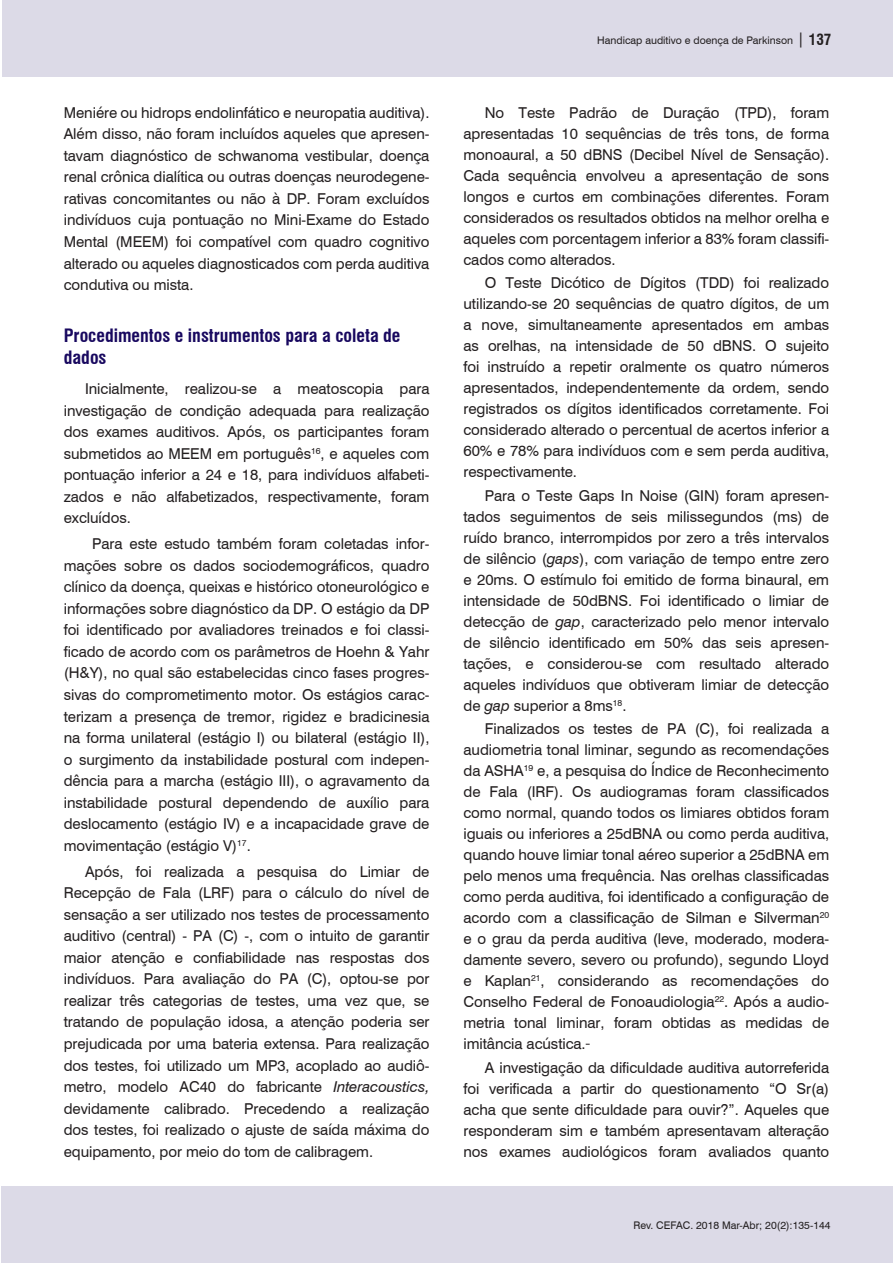
<style>
.page{position:relative;width:893px;height:1263px;background:#fff}
.page>*{position:absolute;margin:0;border:0;box-sizing:border-box;transform-origin:0 0}
.Nivel_2{font:700 condensed 18px/22.2px "Swiss 721 BT";color:#18085f}
.Corpo_do_texto{font:15px/21px "Swiss 721 BT";letter-spacing:-.005em;color:#231f20;text-align:justify}
.t1{font:10.5px "Swiss 721 BT";color:#231f20}
.s1{font-style:italic}
.s2{font-size:15px}
.s3{font-weight:700;font-stretch:condensed;font-size:15px}
</style>
<div class="page">
<div style="left:1px;top:1186px;width:892px;height:77px;background:#dcdae7"></div>
<div style="left:2px;top:0;width:891px;height:77px;background:#dcdae7"></div>
<p class="Corpo_do_texto" style="left:64px;top:101px;width:367px;line-height:21.6px">Meniére ou hidrops endolinfático e neuropatia auditiva).<br>Além disso, não foram incluídos aqueles que apresen&shy;tavam diagnóstico de schwanoma vestibular, doença renal crônica dialítica ou outras doenças neurodegene&shy;rativas concomitantes ou não à DP. Foram excluídos indivíduos cuja pontuação no Mini-Exame do Estado Mental (MEEM) foi compatível com quadro cognitivo alterado ou aqueles diagnosticados com perda auditiva condutiva ou mista.</p>
<p class="Nivel_2" style="left:64px;top:324px;width:338px">Procedimentos e instrumentos para a coleta de dados</p>
<p class="Corpo_do_texto" style="left:64px;top:377px;width:367px;line-height:21.6px;text-indent:21px">Inicialmente, realizou-se a meatoscopia para investigação de condição adequada para realização dos exames auditivos. Após, os participantes foram submetidos ao MEEM em português<sup>16</sup>, e aqueles com pontuação inferior a 24 e 18, para indivíduos alfabeti&shy;zados e não alfabetizados, respectivamente, foram excluídos.</p>
<p class="Corpo_do_texto" style="left:64px;top:532px;width:367px;line-height:21.6px;text-indent:28px">Para este estudo também foram coletadas infor&shy;mações sobre os dados sociodemográficos, quadro clínico da doença, queixas e histórico otoneurológico e informações sobre diagnóstico da DP. O estágio da DP foi identificado por avaliadores treinados e foi classi&shy;ficado de acordo com os parâmetros de Hoehn &amp; Yahr (H&amp;Y), no qual são estabelecidas cinco fases progres&shy;sivas do comprometimento motor. Os estágios carac&shy;terizam a presença de tremor, rigidez e bradicinesia na forma unilateral (estágio I) ou bilateral (estágio II), o surgimento da instabilidade postural com indepen&shy;dência para a marcha (estágio III), o agravamento da instabilidade postural dependendo de auxílio para deslocamento (estágio IV) e a incapacidade grave de movimentação (estágio V)<sup>17</sup>.</p>
<p class="Corpo_do_texto" style="left:64px;top:860px;width:367px;line-height:21.6px;text-indent:21px">Após, foi realizada a pesquisa do Limiar de Recepção de Fala (LRF) para o cálculo do nível de sensação a ser utilizado nos testes de processamento auditivo (central) - PA (C) -, com o intuito de garantir maior atenção e confiabilidade nas respostas dos indivíduos. Para avaliação do PA (C), optou-se por realizar três categorias de testes, uma vez que, se tratando de população idosa, a atenção poderia ser prejudicada por uma bateria extensa. Para realização dos testes, foi utilizado um MP3, acoplado ao audiô&shy;metro, modelo AC40 do fabricante <span class="s1">Interacoustics, </span>devidamente calibrado. Precedendo a realização dos testes, foi realizado o ajuste de saída máxima do equipamento, por meio do tom de calibragem.</p>
<p class="t1" style="left:597px;top:33px;width:236px">Handicap auditivo e doença de Parkinson <span class="s2">|</span> <span class="s3">137</span></p>
<p class="Corpo_do_texto" style="left:463px;top:101px;width:367px;text-indent:21px">No Teste Padrão de Duração (TPD), foram apresentadas 10 sequências de três tons, de forma monoaural, a 50 dBNS (Decibel Nível de Sensação).<br>Cada sequência envolveu a apresentação de sons longos e curtos em combinações diferentes. Foram considerados os resultados obtidos na melhor orelha e aqueles com porcentagem inferior a 83% foram classifi&shy;cados como alterados.</p>
<p class="Corpo_do_texto" style="left:463px;top:272px;width:367px;text-indent:21px">O Teste Dicótico de Dígitos (TDD) foi realizado utilizando-se 20 sequências de quatro dígitos, de um a nove, simultaneamente apresentados em ambas as orelhas, na intensidade de 50 dBNS. O sujeito foi instruído a repetir oralmente os quatro números apresentados, independentemente da ordem, sendo registrados os dígitos identificados corretamente. Foi considerado alterado o percentual de acertos inferior a 60% e 78% para indivíduos com e sem perda auditiva, respectivamente.</p>
<p class="Corpo_do_texto" style="left:463px;top:484px;width:367px;text-indent:21px">Para o Teste Gaps In Noise (GIN) foram apresen&shy;tados seguimentos de seis milissegundos (ms) de ruído branco, interrompidos por zero a três intervalos de silêncio (<span class="s1">gaps</span>), com variação de tempo entre zero e 20ms. O estímulo foi emitido de forma binaural, em intensidade de 50dBNS. Foi identificado o limiar de detecção de <span class="s1">gap</span>, caracterizado pelo menor intervalo de silêncio identificado em 50% das seis apresen&shy;tações, e considerou-se com resultado alterado aqueles indivíduos que obtiveram limiar de detecção de <span class="s1">gap</span> superior a 8ms<sup>18</sup>.</p>
<p class="Corpo_do_texto" style="left:463px;top:718px;width:367px;text-indent:21px">Finalizados os testes de PA (C), foi realizada a audiometria tonal liminar, segundo as recomendações da ASHA<sup>19</sup> e, a pesquisa do Índice de Reconhecimento de Fala (IRF). Os audiogramas foram classificados como normal, quando todos os limiares obtidos foram iguais ou inferiores a 25dBNA ou como perda auditiva, quando houve limiar tonal aéreo superior a 25dBNA em pelo menos uma frequência. Nas orelhas classificadas como perda auditiva, foi identificado a configuração de acordo com a classificação de Silman e Silverman<sup>20 </sup>e o grau da perda auditiva (leve, moderado, modera&shy;damente severo, severo ou profundo), segundo Lloyd e Kaplan<sup>21</sup>, considerando as recomendações do Conselho Federal de Fonoaudiologia<sup>22</sup>. Após a audio&shy;metria tonal liminar, foram obtidas as medidas de imitância acústica.</p>
<p class="Corpo_do_texto" style="left:463px;top:1056px;width:367px;text-indent:21px">A investigação da dificuldade auditiva autorreferida foi verificada a partir do questionamento “O Sr(a) acha que sente dificuldade para ouvir?”. Aqueles que responderam sim e também apresentavam alteração nos exames audiológicos foram avaliados quanto</p>
<p class="t1" style="left:634px;top:1218px;width:199px">Rev. CEFAC. 2018 Mar-Abr; 20(2):135-144</p>
</div>
